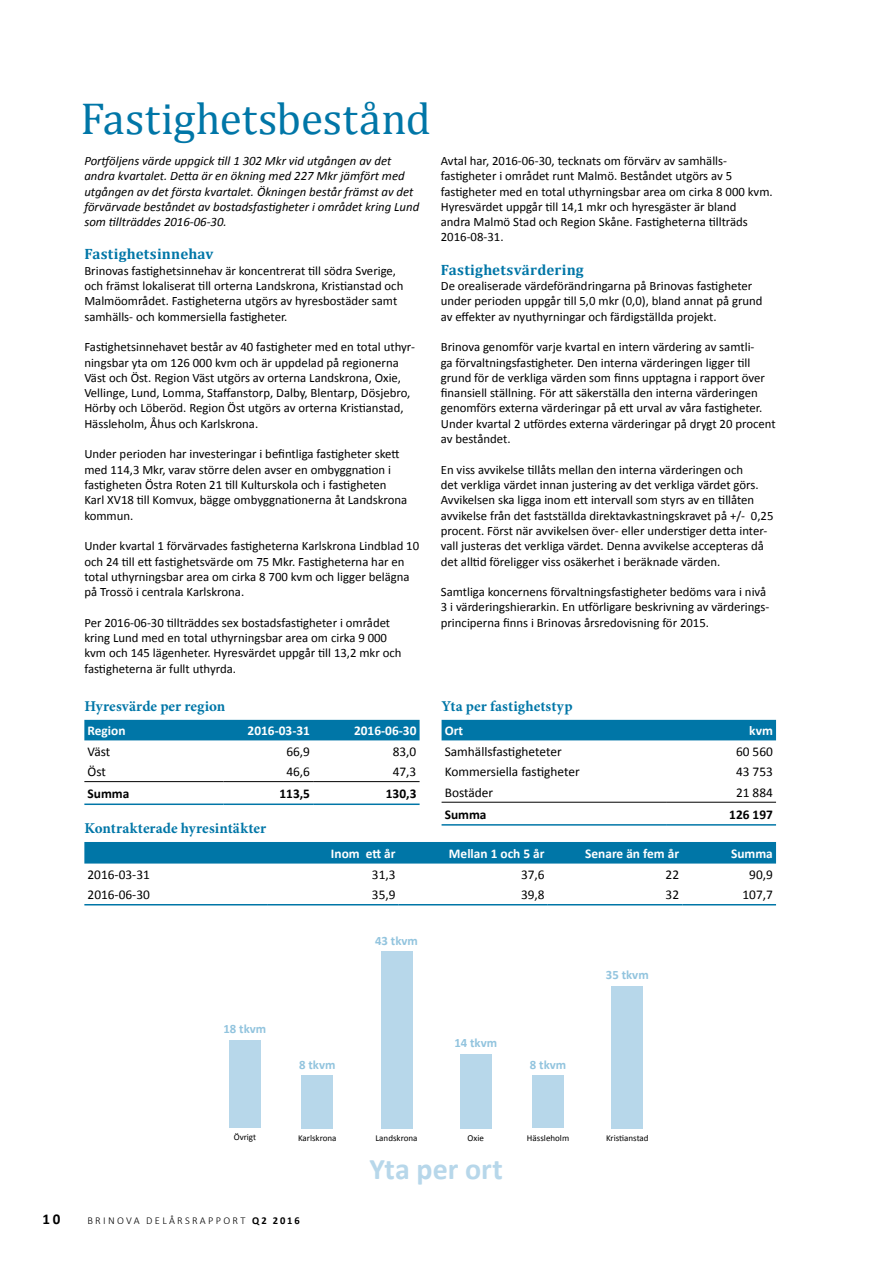
<style>
.page{position:relative;width:893px;height:1263px;background:#fff}
.page>*{position:absolute;margin:0;border:0;box-sizing:border-box;transform-origin:0 0}
.t1{font:45px "Cambria";letter-spacing:.005em;color:#0076a7}
.t2{font:700 30px "Calibri";color:#b7d7ea}
.t3{font:700 15px "Minion Pro";letter-spacing:.005em;color:#0076a7}
.t4{font:700 15px "Cambria";letter-spacing:.015em;color:#0076a7}
.t5{font:700 15px "Calibri";color:#000}
.t6{font:13.35px "Calibri";color:#000}
.t7{font:700 13.35px "Calibri";color:#fff}
.t8{font:700 13.35px "Calibri";color:#000}
.t9{font:12.75px/15.3px "Calibri";color:#000}
.t10{font:italic 12.75px/15.3px "Calibri";color:#000}
.t11{font:700 12.75px "Calibri";color:#92c4de}
.t12{font:300 10.5px "Calibri";letter-spacing:.22em;color:#000}
.t13{font:9px "Calibri";color:#000}
.s1{font-weight:700}
</style>
<div class="page">
<div style="left:301px;top:1075px;width:32px;height:53px;background:#b7d7ea"></div>
<div style="left:532px;top:1075px;width:32px;height:52px;background:#b7d7ea"></div>
<div style="left:611px;top:986px;width:32px;height:142px;background:#b7d7ea"></div>
<div style="left:460px;top:1054px;width:32px;height:74px;background:#b7d7ea"></div>
<div style="left:229px;top:1040px;width:32px;height:87px;background:#b7d7ea"></div>
<div style="left:381px;top:951px;width:31px;height:177px;background:#b7d7ea"></div>
<div style="left:84px;top:720px;width:336px;height:20px;background:#0076a7"></div>
<hr style="left:84px;top:781px;width:140px;height:1px;background:#000">
<hr style="left:224px;top:781px;width:89px;height:1px;background:#000">
<hr style="left:313px;top:781px;width:107px;height:1px;background:#000">
<hr style="left:84px;top:803px;width:140px;height:2px;background:#0076a7">
<hr style="left:224px;top:803px;width:89px;height:2px;background:#0076a7">
<hr style="left:313px;top:803px;width:107px;height:2px;background:#0076a7">
<div style="left:84px;top:842px;width:692px;height:21px;background:#0076a7"></div>
<hr style="left:84px;top:904px;width:184px;height:1px;background:#0076a7">
<hr style="left:268px;top:904px;width:131px;height:1px;background:#0076a7">
<hr style="left:399px;top:904px;width:149px;height:1px;background:#0076a7">
<hr style="left:548px;top:904px;width:134px;height:1px;background:#0076a7">
<hr style="left:682px;top:904px;width:94px;height:1px;background:#0076a7">
<div style="left:442px;top:720px;width:334px;height:20px;background:#0076a7"></div>
<hr style="left:442px;top:802px;width:224px;height:1px;background:#000">
<hr style="left:666px;top:802px;width:110px;height:1px;background:#000">
<hr style="left:442px;top:824px;width:224px;height:2px;background:#0076a7">
<hr style="left:666px;top:824px;width:110px;height:2px;background:#0076a7">
<h1 class="t1" style="left:80px;top:92px;width:352px">Fastighetsbestånd</h1>
<p class="t10" style="left:84px;top:153px;width:336px">Portföljens värde uppgick till 1 302 Mkr vid utgången av det andra kvartalet. Detta är en ökning med 227 Mkr jämfört med utgången av det första kvartalet. Ökningen består främst av det förvärvade beståndet av bostadsfastigheter i området kring Lund som tillträddes 2016-06-30.</p>
<p class="t4" style="left:84px;top:244px;width:131px">Fastighetsinnehav</p>
<p class="t9" style="left:84px;top:263px;width:320px">Brinovas fastighetsinnehav är koncentrerat till södra Sverige, och främst lokaliserat till orterna Landskrona, Kristianstad och Malmöområdet. Fastigheterna utgörs av hyresbostäder samt samhälls- och kommersiella fastigheter.</p>
<p class="t9" style="left:84px;top:339px;width:332px">Fastighetsinnehavet består av 40 fastigheter med en total uthyr&shy;ningsbar yta om 126 000 kvm och är uppdelad på regionerna Väst och Öst. Region Väst utgörs av orterna Landskrona, Oxie, Vellinge, Lund, Lomma, Staffanstorp, Dalby, Blentarp, Dösjebro, Hörby och Löberöd. Region Öst utgörs av orterna Kristianstad, Hässleholm, Åhus och Karlskrona.</p>
<p class="t9" style="left:84px;top:446px;width:324px">Under perioden har investeringar i befintliga fastigheter skett med 114,3 Mkr, varav större delen avser en ombyggnation i fastigheten Östra Roten 21 till Kulturskola och i fastigheten Karl XV18 till Komvux, bägge ombyggnationerna åt Landskrona kommun.</p>
<p class="t9" style="left:84px;top:538px;width:336px">Under kvartal 1 förvärvades fastigheterna Karlskrona Lindblad 10 och 24 till ett fastighetsvärde om 75 Mkr. Fastigheterna har en total uthyrningsbar area om cirka 8 700 kvm och ligger belägna på Trossö i centrala Karlskrona.</p>
<p class="t9" style="left:84px;top:615px;width:319px">Per 2016-06-30 tillträddes sex bostadsfastigheter i området kring Lund med en total uthyrningsbar area om cirka 9 000 kvm och 145 lägenheter. Hyresvärdet uppgår till 13,2 mkr och fastigheterna är fullt uthyrda.</p>
<p class="t9" style="left:441px;top:153px;width:333px">Avtal har, 2016-06-30, tecknats om förvärv av samhälls&shy;fastigheter i området runt Malmö. Beståndet utgörs av 5 fastigheter med en total uthyrningsbar area om cirka 8 000 kvm.<br>Hyresvärdet uppgår till 14,1 mkr och hyresgäster är bland<br>andra Malmö Stad och Region Skåne. Fastigheterna tillträds 2016-08-31.</p>
<p class="t4" style="left:441px;top:259px;width:144px">Fastighetsvärdering</p>
<p class="t9" style="left:441px;top:278px;width:323px">De orealiserade värdeförändringarna på Brinovas fastigheter under perioden uppgår till 5,0 mkr (0,0), bland annat på grund av effekter av nyuthyrningar och färdigställda projekt.</p>
<p class="t9" style="left:441px;top:339px;width:336px">Brinova genomför varje kvartal en intern värdering av samtli-<br>ga förvaltningsfastigheter. Den interna värderingen ligger till grund för de verkliga värden som finns upptagna i rapport över finansiell ställning. För att säkerställa den interna värderingen genomförs externa värderingar på ett urval av våra fastigheter.<br>Under kvartal 2 utfördes externa värderingar på drygt 20 procent av beståndet.</p>
<p class="t9" style="left:441px;top:462px;width:334px">En viss avvikelse tillåts mellan den interna värderingen och<br>det verkliga värdet innan justering av det verkliga värdet görs.<br>Avvikelsen ska ligga inom ett intervall som styrs av en tillåten avvikelse från det fastställda direktavkastningskravet på +/- 0,25 procent. Först när avvikelsen över- eller understiger detta inter&shy;vall justeras det verkliga värdet. Denna avvikelse accepteras då det alltid föreligger viss osäkerhet i beräknade värden.</p>
<p class="t9" style="left:441px;top:584px;width:330px">Samtliga koncernens förvaltningsfastigheter bedöms vara i nivå<br>3 i värderingshierarkin. En utförligare beskrivning av värderings&shy;principerna finns i Brinovas årsredovisning för 2015.</p>
<p class="t3" style="left:84px;top:695px;width:143px">Hyresvärde per region</p>
<p class="t7" style="left:88px;top:722px;width:40px">Region</p>
<p class="t7" style="left:248px;top:722px;width:64px">2016-03-31</p>
<p class="t7" style="left:354px;top:722px;width:64px">2016-06-30</p>
<p class="t6" style="left:88px;top:743px;width:24px">Väst</p>
<p class="t6" style="left:286px;top:743px;width:25px">66,9</p>
<p class="t6" style="left:393px;top:743px;width:25px">83,0</p>
<p class="t6" style="left:88px;top:763px;width:20px">Öst</p>
<p class="t6" style="left:286px;top:763px;width:25px">46,6</p>
<p class="t6" style="left:393px;top:763px;width:25px">47,3</p>
<p class="t8" style="left:88px;top:785px;width:43px">Summa</p>
<p class="t8" style="left:279px;top:785px;width:32px">113,5</p>
<p class="t8" style="left:386px;top:785px;width:32px">130,3</p>
<p class="t3" style="left:84px;top:818px;width:183px">Kontrakterade hyresintäkter</p>
<p class="t7" style="left:331px;top:845px;width:66px">Inom ett år</p>
<p class="t7" style="left:449px;top:845px;width:97px">Mellan 1 och 5 år</p>
<p class="t7" style="left:585px;top:845px;width:95px">Senare än fem år</p>
<p class="t7" style="left:731px;top:845px;width:43px">Summa</p>
<p class="t6" style="left:88px;top:866px;width:64px">2016-03-31</p>
<p class="t6" style="left:372px;top:866px;width:25px">31,3</p>
<p class="t6" style="left:521px;top:866px;width:25px">37,6</p>
<p class="t6" style="left:666px;top:866px;width:15px">22</p>
<p class="t6" style="left:749px;top:866px;width:25px">90,9</p>
<p class="t6" style="left:88px;top:886px;width:64px">2016-06-30</p>
<p class="t6" style="left:372px;top:886px;width:25px">35,9</p>
<p class="t6" style="left:521px;top:886px;width:25px">39,8</p>
<p class="t6" style="left:666px;top:886px;width:15px">32</p>
<p class="t6" style="left:742px;top:886px;width:32px">107,7</p>
<p class="t3" style="left:442px;top:695px;width:132px">Yta per fastighetstyp</p>
<p class="t7" style="left:445px;top:722px;width:20px">Ort</p>
<p class="t7" style="left:749px;top:722px;width:25px">kvm</p>
<p class="t6" style="left:445px;top:743px;width:119px">Samhällsfastigheteter</p>
<p class="t6" style="left:736px;top:743px;width:38px">60 560</p>
<p class="t6" style="left:445px;top:763px;width:136px">Kommersiella fastigheter</p>
<p class="t6" style="left:736px;top:763px;width:38px">43 753</p>
<p class="t6" style="left:445px;top:784px;width:50px">Bostäder</p>
<p class="t6" style="left:736px;top:784px;width:38px">21 884</p>
<p class="t8" style="left:445px;top:806px;width:43px">Summa</p>
<p class="t8" style="left:729px;top:806px;width:45px">126 197</p>
<p class="t11" style="left:223px;top:1020px;width:44px">18 tkvm</p>
<p class="t11" style="left:299px;top:1056px;width:38px">8 tkvm</p>
<p class="t11" style="left:375px;top:932px;width:44px">43 tkvm</p>
<p class="t11" style="left:454px;top:1034px;width:44px">14 tkvm</p>
<p class="t11" style="left:530px;top:1056px;width:38px">8 tkvm</p>
<p class="t11" style="left:606px;top:967px;width:44px">35 tkvm</p>
<p class="t13" style="left:234px;top:1132px;width:24px">Övrigt</p>
<p class="t13" style="left:298px;top:1133px;width:40px">Karlskrona</p>
<p class="t13" style="left:375px;top:1133px;width:43px">Landskrona</p>
<p class="t13" style="left:468px;top:1133px;width:18px">Oxie</p>
<p class="t13" style="left:527px;top:1133px;width:44px">Hässleholm</p>
<p class="t13" style="left:606px;top:1133px;width:44px">Kristianstad</p>
<p class="t5" style="left:43px;top:1210px;width:19px">10</p>
<p class="t12" style="left:87px;top:1214px;width:214px">BRINOVA DELÅRSRAPPORT <span class="s1">Q2 2016</span></p>
<h2 class="t2" style="left:369px;top:1150px;width:135px">Yta per ort</h2>
</div>
